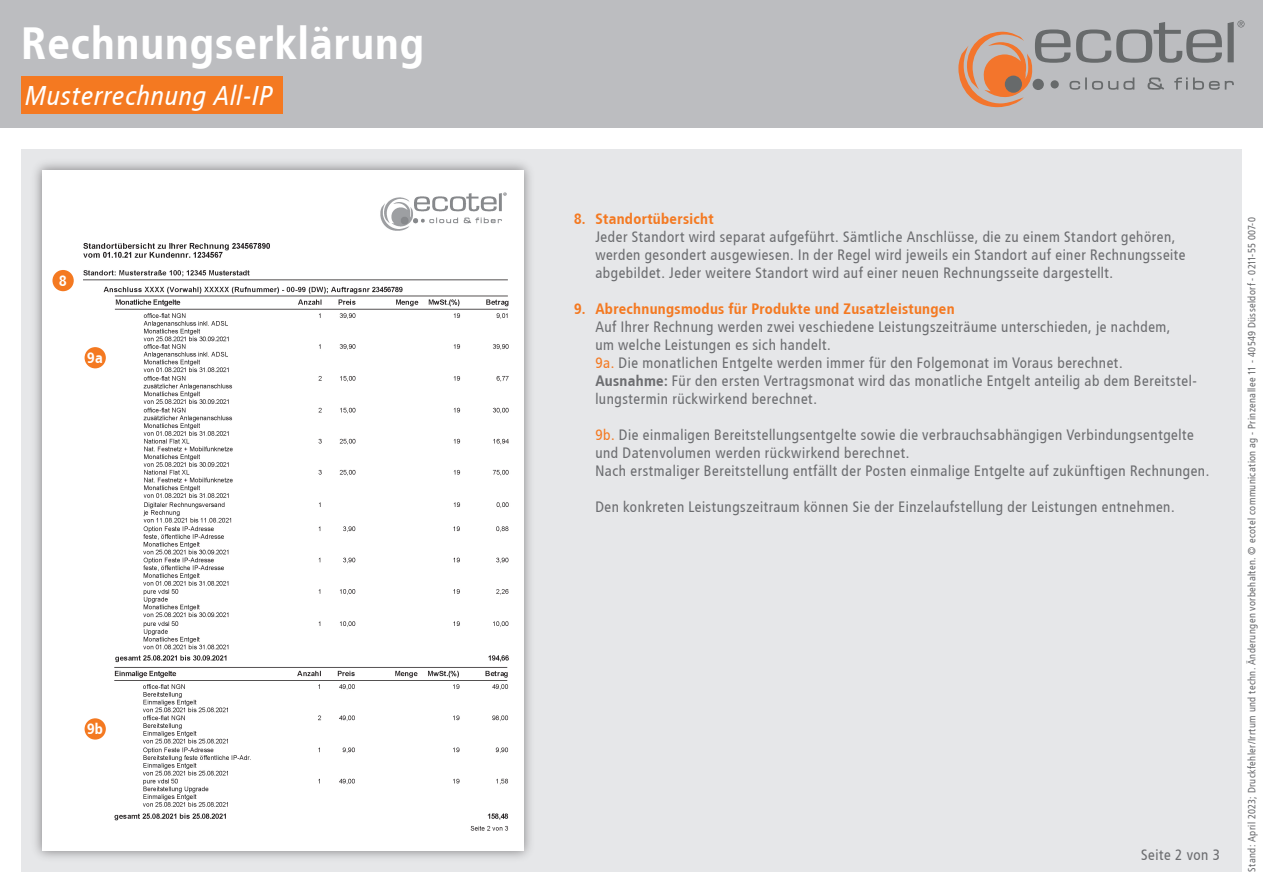
<style>
.page{position:relative;width:1263px;height:893px;background:#fff}
.page>*{position:absolute;margin:0;border:0;box-sizing:border-box;transform-origin:0 0}
.t1{font:700 45px "Transit";color:#fff}
.t2{font:italic 27px "Transit";color:#fff}
.t3{font:15px/18px "Transit";color:#6c6d70}
.t4{font:700 15px "Transit";color:#f47921}
.t5{font:700 15px "Transit";color:#fff}
.t6{font:10.5px "Transit";color:#6c6d70}
.s1{color:#f47921}
.s2{font-weight:700}
</style>
<div class="page">
<div style="left:21px;top:149px;width:1221px;height:723px;background:#e6e7e9"></div>
<div style="left:0;top:0;width:1263px;height:128px;background:#bcbdc0"></div>
<img style="left:35px;top:163px;width:496px;height:695px">
<img style="left:43px;top:170px;width:481px;height:680px">
<div style="left:52px;top:270px;width:22px;height:21px;background:#f47921;border-radius:50%"></div>
<div style="left:85px;top:347px;width:21px;height:21px;background:#f47921;border-radius:50%"></div>
<div style="left:85px;top:718px;width:21px;height:22px;background:#f47921;border-radius:50%"></div>
<div style="left:21px;top:77px;width:262px;height:37px;background:#f47921"></div>
<svg style="left:958px;top:20px;width:286px;height:87px"></svg>
<h1 class="t1" style="left:21px;top:17px;width:405px">Rechnungserklärung</h1>
<h2 class="t2" style="left:24px;top:80px;width:250px">Musterrechnung All-IP</h2>
<p class="t5" style="left:59px;top:272px;width:9px">8</p>
<p class="t5" style="left:87px;top:349px;width:17px">9a</p>
<p class="t5" style="left:87px;top:720px;width:18px">9b</p>
<p class="t4" style="left:574px;top:210px;width:141px">8. Standortübersicht</p>
<p class="t3" style="left:595px;top:228px;width:592px">Jeder Standort wird separat aufgeführt. Sämtliche Anschlüsse, die zu einem Standort gehören, werden gesondert ausgewiesen. In der Regel wird jeweils ein Standort auf einer Rechnungsseite abgebildet. Jeder weitere Standort wird auf einer neuen Rechnungsseite dargestellt.</p>
<p class="t4" style="left:574px;top:300px;width:382px">9. Abrechnungsmodus für Produkte und Zusatzleistungen</p>
<p class="t3" style="left:595px;top:318px;width:603px">Auf Ihrer Rechnung werden zwei veschiedene Leistungszeiträume unterschieden, je nachdem,<br>um welche Leistungen es sich handelt.<br><span class="s1">9a.</span> Die monatlichen Entgelte werden immer für den Folgemonat im Voraus berechnet.<br><span class="s2">Ausnahme:</span> Für den ersten Vertragsmonat wird das monatliche Entgelt anteilig ab dem Bereitstel&shy;lungstermin rückwirkend berechnet.</p>
<p class="t3" style="left:595px;top:426px;width:616px"><span class="s1">9b.</span> Die einmaligen Bereitstellungsentgelte sowie die verbrauchsabhängigen Verbindungsentgelte und Datenvolumen werden rückwirkend berechnet.<br>Nach erstmaliger Bereitstellung entfällt der Posten einmalige Entgelte auf zukünftigen Rechnungen.</p>
<p class="t3" style="left:595px;top:498px;width:581px">Den konkreten Leistungszeitraum können Sie der Einzelaufstellung der Leistungen entnehmen.</p>
<p class="t3" style="left:1141px;top:845px;width:81px">Seite 2 von 3</p>
<p class="t6" style="left:1246px;top:871px;width:656px;rotate:-90deg">Stand: April 2023; Druckfehler/Irrtum und techn. Änderungen vorbehalten. © ecotel communication ag - Prinzenallee 11 - 40549 Düsseldorf - 0211-55 007-0</p>
</div>
